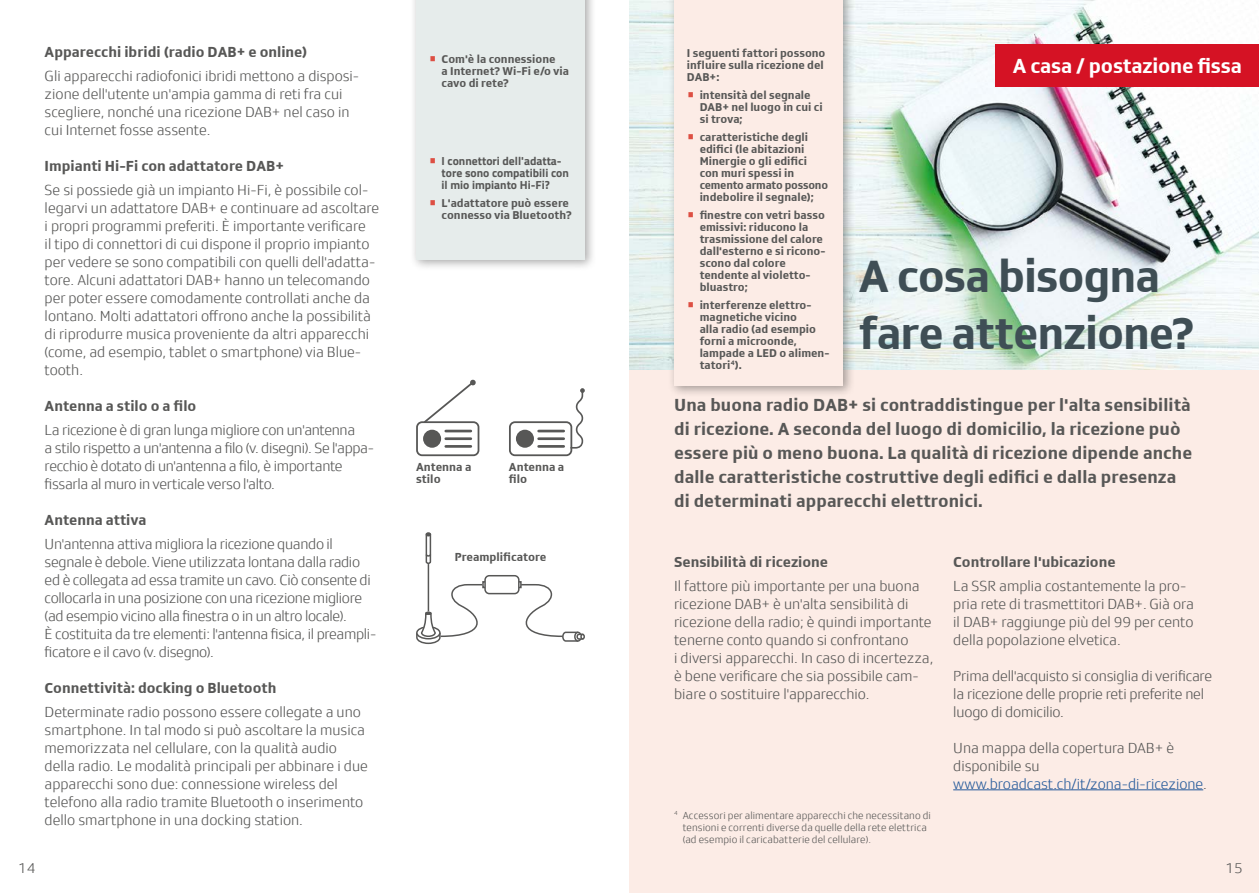
<style>
.page{position:relative;width:1259px;height:893px;background:#fff}
.page>*{position:absolute;margin:0;border:0;box-sizing:border-box;transform-origin:0 0}
.t1{font:700 46.5px/57.6px "SRGSSR Type";letter-spacing:-.025em;color:#3f4e55}
.t2{font:700 21px "SRGSSR Type";letter-spacing:-.01em;color:#fff}
.t3{font:700 18px/24px "SRGSSR Type";letter-spacing:.005em;color:#575756}
.t4{font:300 15px/18px "SRGSSR Type";color:#575756}
.t5{font:300 15px/18px "SRGSSR Type";letter-spacing:-.02em;color:#575756}
.t6{font:700 15px "SRGSSR Type";color:#575756}
.t7{font:700 12px/12px "SRGSSR Type";color:#575756}
.t8{font:700 11.7px/12px "SRGSSR Type";color:#575756}
.t9{font:700 11.7px/12px "Titillium";color:#575756}
.t10{font:300 10.5px/12px "SRGSSR Type";letter-spacing:.01em;color:#575756}
.s1{font-family:"Titillium";font-size:18px;color:#dd4f43}
.s2{font-size:18px;color:#dd4f43}
.s3{color:#275b9b}
</style>
<div class="page">
<svg style="left:425px;top:532px;width:7px;height:33px"></svg>
<hr style="left:428px;top:564px;width:1px;height:47px;background:#575756">
<div style="left:482px;top:581px;width:39px;height:7px;border:2px solid #575756"></div>
<div style="left:485px;top:576px;width:34px;height:18px;background:#fff;border-radius:4px"></div>
<div style="left:484px;top:575px;width:35px;height:19px;border:2px solid #575756;border-radius:4px"></div>
<svg style="left:416px;top:583px;width:70px;height:62px"></svg>
<svg style="left:517px;top:583px;width:68px;height:59px"></svg>
<div style="left:410px;top:0;width:187px;height:271px;background:#000;opacity:.34"></div>
<div style="left:416px;top:0;width:169px;height:259px;background:#e6eceb"></div>
<div style="left:416px;top:421px;width:63px;height:35px;border:2px solid #575756;border-radius:5px"></div>
<div style="left:423px;top:430px;width:18px;height:18px;background:#575756;border-radius:50%"></div>
<hr style="left:446px;top:430px;width:25px;height:2px;background:#575756">
<hr style="left:446px;top:437px;width:25px;height:3px;background:#575756">
<hr style="left:446px;top:445px;width:25px;height:3px;background:#575756">
<svg style="left:422px;top:379px;width:54px;height:45px"></svg>
<svg style="left:571px;top:388px;width:14px;height:61px"></svg>
<div style="left:509px;top:421px;width:63px;height:35px;border:2px solid #575756;border-radius:5px"></div>
<div style="left:516px;top:430px;width:18px;height:18px;background:#575756;border-radius:50%"></div>
<hr style="left:538px;top:430px;width:26px;height:2px;background:#575756">
<hr style="left:538px;top:437px;width:26px;height:3px;background:#575756">
<hr style="left:538px;top:445px;width:26px;height:3px;background:#575756">
<div style="left:629px;top:370px;width:630px;height:523px;background:#fcece6"></div>
<img style="left:629px;top:0;width:630px;height:370px">
<div style="left:668px;top:0;width:186px;height:398px;background:#000;opacity:.34"></div>
<div style="left:674px;top:0;width:169px;height:386px;background:#fcece6"></div>
<hr style="left:953px;top:789px;width:250px;height:1px;background:#275b9b">
<div style="left:995px;top:45px;width:264px;height:42px;background:#d51224"></div>
<p class="t6" style="left:45px;top:43px;width:264px">Apparecchi ibridi (radio DAB+ e online)</p>
<p class="t4" style="left:45px;top:67px;width:316px">Gli apparecchi radiofonici ibridi mettono a disposi&shy;zione dell'utente un'ampia gamma di reti fra cui scegliere, nonché una ricezione DAB+ nel caso in cui Internet fosse assente.</p>
<p class="t6" style="left:45px;top:157px;width:241px">Impianti Hi-Fi con adattatore DAB+</p>
<p class="t4" style="left:45px;top:181px;width:336px">Se si possiede già un impianto Hi-Fi, è possibile col&shy;legarvi un adattatore DAB+ e continuare ad ascoltare i propri programmi preferiti. È importante verificare<br>il tipo di connettori di cui dispone il proprio impianto per vedere se sono compatibili con quelli dell'adatta&shy;tore. Alcuni adattatori DAB+ hanno un telecomando per poter essere comodamente controllati anche da lontano. Molti adattatori offrono anche la possibilità di riprodurre musica proveniente da altri apparecchi (come, ad esempio, tablet o smartphone) via Blue&shy;tooth.</p>
<p class="t6" style="left:45px;top:397px;width:153px">Antenna a stilo o a filo</p>
<p class="t5" style="left:45px;top:421px;width:331px">La ricezione è di gran lunga migliore con un'antenna<br>a stilo rispetto a un'antenna a filo (v. disegni). Se l'appa&shy;recchio è dotato di un'antenna a filo, è importante fissarla al muro in verticale verso l'alto.</p>
<p class="t6" style="left:45px;top:511px;width:103px">Antenna attiva</p>
<p class="t5" style="left:45px;top:535px;width:333px">Un'antenna attiva migliora la ricezione quando il segnale è debole. Viene utilizzata lontana dalla radio ed è collegata ad essa tramite un cavo. Ciò consente di collocarla in una posizione con una ricezione migliore (ad esempio vicino alla finestra o in un altro locale).<br>È costituita da tre elementi: l'antenna fisica, il preampli&shy;ficatore e il cavo (v. disegno).</p>
<p class="t6" style="left:45px;top:679px;width:233px">Connettività: docking o Bluetooth</p>
<p class="t4" style="left:45px;top:703px;width:325px">Determinate radio possono essere collegate a uno smartphone. In tal modo si può ascoltare la musica memorizzata nel cellulare, con la qualità audio della radio. Le modalità principali per abbinare i due apparecchi sono due: connessione wireless del telefono alla radio tramite Bluetooth o inserimento dello smartphone in una docking station.</p>
<p class="t8" style="left:441px;top:52px;width:129px;text-indent:-13px"><span class="s1">•</span> Com'è la connessione<br>a Internet? Wi-Fi e/o via cavo di rete?</p>
<p class="t9" style="left:441px;top:154px;width:129px;text-indent:-13px"><span class="s2">•</span> I connettori dell'adatta&shy;tore sono compatibili con il mio impianto Hi-Fi?</p>
<p class="t8" style="left:429px;top:196px;width:144px;text-align:right"><span class="s1">•</span> L'adattatore può essere connesso via Bluetooth?</p>
<p class="t7" style="left:416px;top:460px;width:57px">Antenna a stilo</p>
<p class="t7" style="left:509px;top:460px;width:57px">Antenna a filo</p>
<p class="t7" style="left:455px;top:550px;width:93px">Preamplificatore</p>
<p class="t8" style="left:687px;top:46px;width:140px">I seguenti fattori possono influire sulla ricezione del<br>DAB+:</p>
<p class="t8" style="left:699px;top:88px;width:125px;text-indent:-13px"><span class="s1">•</span> intensità del segnale<br>DAB+ nel luogo in cui ci si trova;</p>
<p class="t8" style="left:699px;top:130px;width:130px;text-indent:-13px"><span class="s1">•</span> caratteristiche degli edifici (le abitazioni<br>Minergie o gli edifici con muri spessi in cemento armato possono indebolire il segnale);</p>
<p class="t8" style="left:699px;top:208px;width:127px;text-indent:-13px"><span class="s1">•</span> finestre con vetri basso emissivi: riducono la trasmissione del calore dall'esterno e si ricono&shy;scono dal colore tendente al violetto&shy;bluastro;</p>
<p class="t8" style="left:699px;top:298px;width:131px;text-indent:-13px"><span class="s1">•</span> interferenze elettro&shy;magnetiche vicino<br>alla radio (ad esempio forni a microonde, lampade a LED o alimen&shy;tatori<sup>4</sup>).</p>
<h2 class="t2" style="left:1013px;top:53px;width:230px">A casa / postazione fissa</h2>
<h1 class="t1" style="left:859px;top:246px;width:337px">A cosa bisogna fare attenzione?</h1>
<p class="t3" style="left:674px;top:392px;width:519px">Una buona radio DAB+ si contraddistingue per l'alta sensibilità di ricezione. A seconda del luogo di domicilio, la ricezione può essere più o meno buona. La qualità di ricezione dipende anche dalle caratteristiche costruttive degli edifici e dalla presenza di determinati apparecchi elettronici.</p>
<p class="t6" style="left:674px;top:553px;width:155px">Sensibilità di ricezione</p>
<p class="t4" style="left:674px;top:577px;width:261px">Il fattore più importante per una buona ricezione DAB+ è un'alta sensibilità di ricezione della radio; è quindi importante tenerne conto quando si confrontano<br>i diversi apparecchi. In caso di incertezza, è bene verificare che sia possibile cam&shy;biare o sostituire l'apparecchio.</p>
<p class="t10" style="left:682px;top:809px;width:250px;text-indent:-9px"><sup>4</sup> Accessori per alimentare apparecchi che necessitano di tensioni e correnti diverse da quelle della rete elettrica (ad esempio il caricabatterie del cellulare).</p>
<p class="t6" style="left:953px;top:553px;width:164px">Controllare l'ubicazione</p>
<p class="t4" style="left:953px;top:577px;width:242px">La SSR amplia costantemente la pro&shy;pria rete di trasmettitori DAB+. Già ora il DAB+ raggiunge più del 99 per cento della popolazione elvetica.</p>
<p class="t4" style="left:953px;top:667px;width:260px">Prima dell'acquisto si consiglia di verificare la ricezione delle proprie reti preferite nel luogo di domicilio.</p>
<p class="t4" style="left:953px;top:739px;width:255px">Una mappa della copertura DAB+ è disponibile su <span class="s3">www.broadcast.ch/it/zona-di-ricezione</span>.</p>
<p class="t4" style="left:18px;top:859px;width:19px">14</p>
<p class="t4" style="left:1225px;top:859px;width:19px">15</p>
</div>
